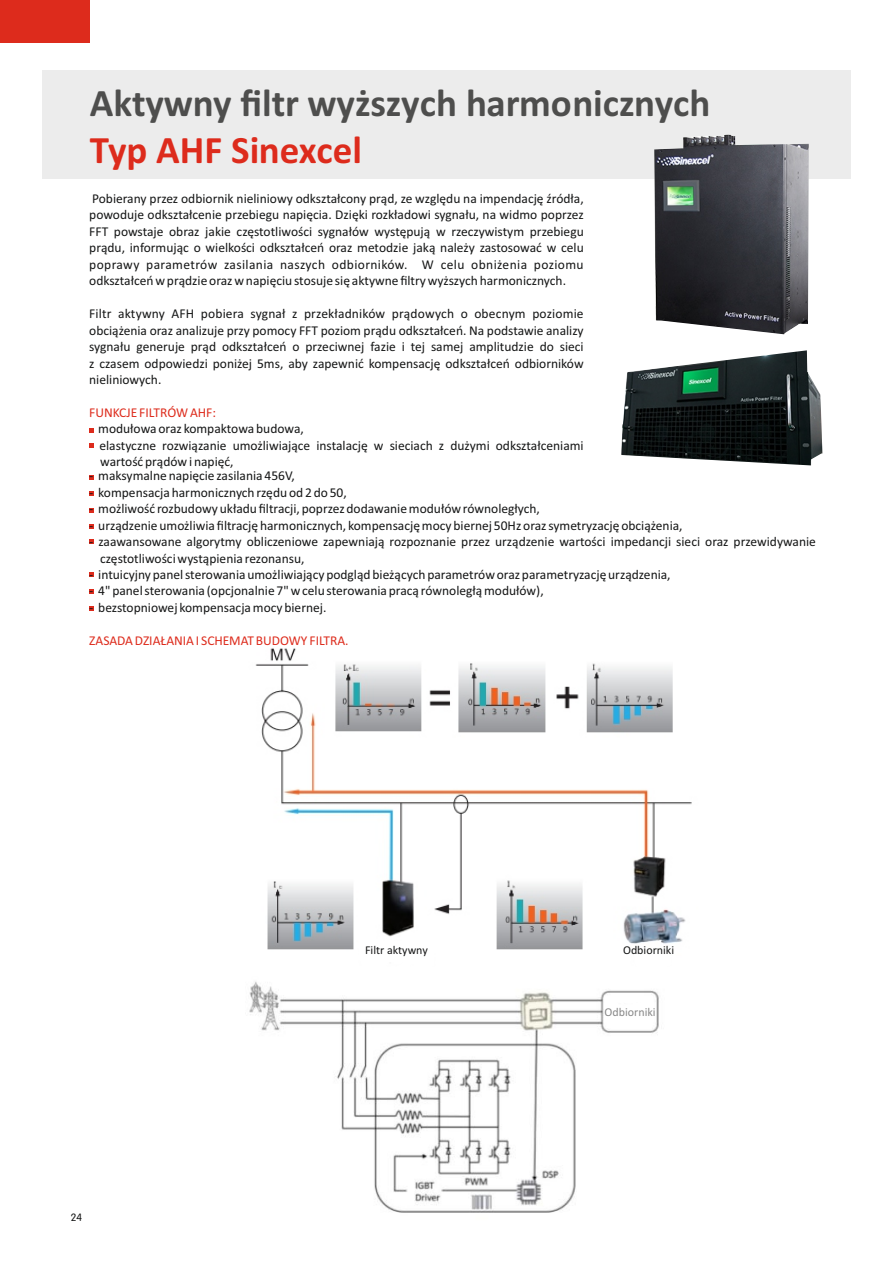
<style>
.page{position:relative;width:893px;height:1263px;background:#fff}
.page>*{position:absolute;margin:0;border:0;box-sizing:border-box;transform-origin:0 0}
.t1{font:700 39px "Calibri";color:#4e4e4d}
.t2{font:700 39px "Calibri";color:#dd2b1c}
.t3{font:13.5px/16.5px "Calibri";color:#151616;text-align:justify}
.t4{font:13.5px "Calibri";color:#dd2b1c}
.t5{font:12px "Calibri";color:#151616}
.t6{font:12px "Calibri";color:#888}
.t7{font:10.5px "Vogue";color:#151616}
</style>
<div class="page">
<div style="left:42px;top:70px;width:808px;height:108px;background:#ececec"></div>
<div style="left:0;top:0;width:89px;height:43px;background:#dd2b1c"></div>
<img style="left:621px;top:350px;width:201px;height:115px">
<img style="left:654px;top:135px;width:155px;height:199px">
<img style="left:255px;top:648px;width:437px;height:302px">
<img style="left:249px;top:981px;width:410px;height:232px">
<svg style="left:89px;top:491px;width:4px;height:4px"></svg>
<svg style="left:89px;top:428px;width:5px;height:5px"></svg>
<svg style="left:89px;top:443px;width:5px;height:4px"></svg>
<svg style="left:89px;top:540px;width:4px;height:4px"></svg>
<svg style="left:89px;top:475px;width:4px;height:5px"></svg>
<svg style="left:89px;top:524px;width:4px;height:4px"></svg>
<svg style="left:89px;top:508px;width:4px;height:5px"></svg>
<svg style="left:89px;top:589px;width:5px;height:4px"></svg>
<svg style="left:89px;top:607px;width:4px;height:4px"></svg>
<svg style="left:89px;top:573px;width:5px;height:4px"></svg>
<h1 class="t1" style="left:90px;top:86px;width:622px">Aktywny filtr wyższych harmonicznych</h1>
<h1 class="t2" style="left:90px;top:134px;width:274px">Typ AHF Sinexcel</h1>
<p class="t3" style="left:89px;top:191px;width:496px">Pobierany przez odbiornik nieliniowy odkształcony prąd, ze względu na impendację źródła, powoduje odkształcenie przebiegu napięcia. Dzięki rozkładowi sygnału, na widmo poprzez FFT powstaje obraz jakie częstotliwości sygnałów występują w rzeczywistym przebiegu prądu, informując o wielkości odkształceń oraz metodzie jaką należy zastosować w celu poprawy parametrów zasilania naszych odbiorników. W celu obniżenia poziomu odkształceń w prądzie oraz w napięciu stosuje się aktywne filtry wyższych harmonicznych.</p>
<p class="t3" style="left:89px;top:306px;width:496px">Filtr aktywny AFH pobiera sygnał z przekładników prądowych o obecnym poziomie obciążenia oraz analizuje przy pomocy FFT poziom prądu odkształceń. Na podstawie analizy sygnału generuje prąd odkształceń o przeciwnej fazie i tej samej amplitudzie do sieci z czasem odpowiedzi poniżej 5ms, aby zapewnić kompensację odkształceń odbiorników nieliniowych.</p>
<p class="t4" style="left:89px;top:407px;width:128px">FUNKCJE FILTRÓW AHF:</p>
<p class="t3" style="left:89px;top:422px;width:216px">- modułowa oraz kompaktowa budowa,</p>
<p class="t3" style="left:100px;top:438px;width:485px;text-indent:-11px">- elastyczne rozwiązanie umożliwiające instalację w sieciach z dużymi odkształceniami wartość prądów i napięć,</p>
<p class="t3" style="left:89px;top:468px;width:207px">- maksymalne napięcie zasilania 456V,</p>
<p class="t3" style="left:89px;top:485px;width:259px">- kompensacja harmonicznych rzędu od 2 do 50,</p>
<p class="t3" style="left:89px;top:501px;width:452px">- możliwość rozbudowy układu filtracji, poprzez dodawanie modułów równoległych,</p>
<p class="t3" style="left:89px;top:518px;width:595px">- urządzenie umożliwia filtrację harmonicznych, kompensację mocy biernej 50Hz oraz symetryzację obciążenia,</p>
<p class="t3" style="left:100px;top:534px;width:717px;text-indent:-11px">- zaawansowane algorytmy obliczeniowe zapewniają rozpoznanie przez urządzenie wartości impedancji sieci oraz przewidywanie częstotliwości wystąpienia rezonansu,</p>
<p class="t3" style="left:89px;top:567px;width:583px">- intuicyjny panel sterowania umożliwiający podgląd bieżących parametrów oraz parametryzację urządzenia,</p>
<p class="t3" style="left:89px;top:584px;width:456px">- 4" panel sterowania (opcjonalnie 7" w celu sterowania pracą równoległą modułów),</p>
<p class="t3" style="left:89px;top:600px;width:239px">- bezstopniowej kompensacja mocy biernej.</p>
<p class="t4" style="left:89px;top:635px;width:261px">ZASADA DZIAŁANIA I SCHEMAT BUDOWY FILTRA.</p>
<p class="t5" style="left:365px;top:945px;width:64px">Filtr aktywny</p>
<p class="t5" style="left:623px;top:945px;width:53px">Odbiorniki</p>
<p class="t7" style="left:71px;top:1212px;width:13px">24</p>
<p class="t6" style="left:605px;top:1007px;width:53px">Odbiorniki</p>
</div>
